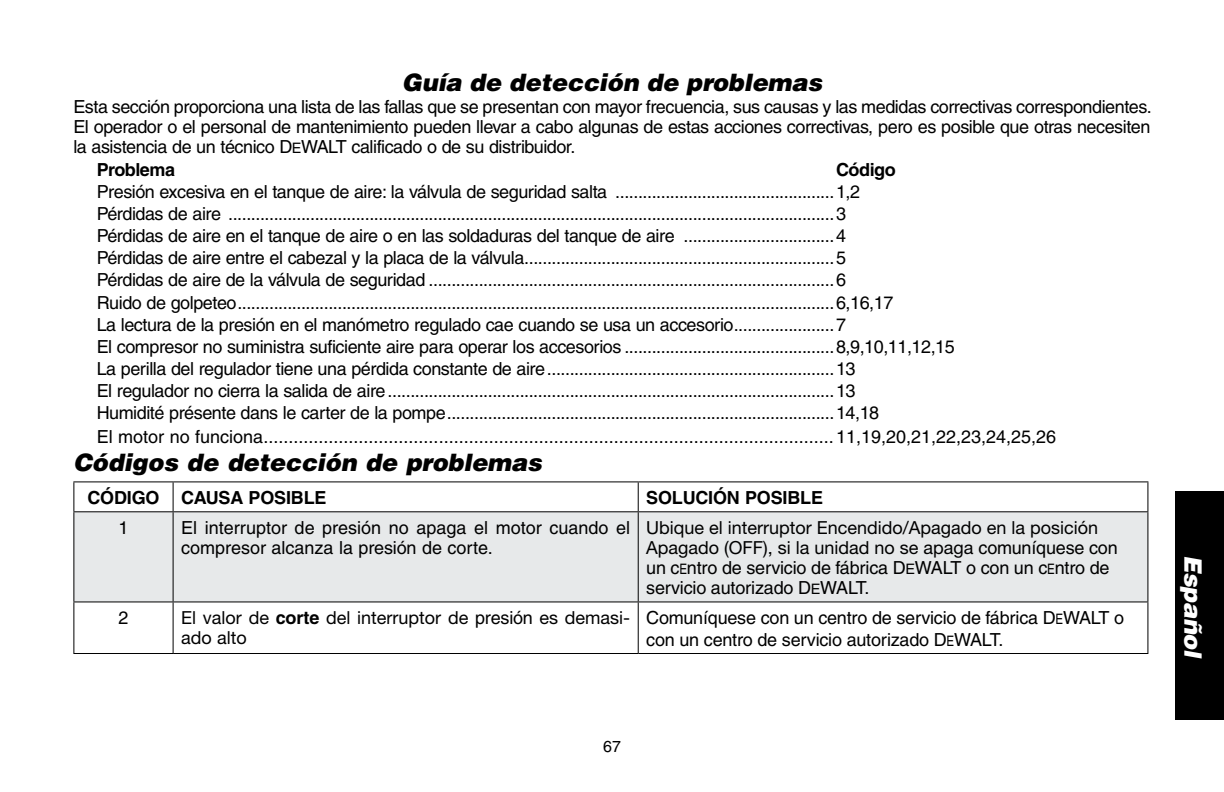
<style>
.page{position:relative;width:1224px;height:792px;background:#fff}
.page>*{position:absolute;margin:0;border:0;box-sizing:border-box;transform-origin:0 0}
.t1{font:italic 900 24px "Helvetica";letter-spacing:-.005em;color:#000}
.t2{font:italic 900 24px "Helvetica";color:#fff}
.t3{font:18px/22.4px "Helvetica";letter-spacing:-.025em;color:#000}
.t4{font:18px/20px "Helvetica Neue";color:#000}
.t5{font:18px/20px "Helvetica";color:#000}
.t6{font:700 18px "Helvetica";letter-spacing:-.01em;color:#000}
.t7{font:16px "Helvetica";color:#000}
.s1{font-size:14.4px}
.s2{font-family:"Helvetica"}
.s3{font-family:"Helvetica";font-weight:700}
</style>
<div class="page">
<div style="left:1176px;top:492px;width:48px;height:228px;background:#000"></div>
<div style="left:74px;top:512px;width:1073px;height:89px;background:#e7e9ea"></div>
<hr style="left:73px;top:481px;width:100px;height:1px;background:#000">
<svg style="left:73px;top:482px;width:1px;height:29px"></svg>
<hr style="left:173px;top:481px;width:465px;height:1px;background:#000">
<svg style="left:173px;top:482px;width:1px;height:29px"></svg>
<hr style="left:638px;top:481px;width:510px;height:1px;background:#000">
<svg style="left:638px;top:482px;width:1px;height:29px"></svg>
<svg style="left:1147px;top:482px;width:1px;height:29px"></svg>
<hr style="left:73px;top:511px;width:100px;height:1px;background:#000">
<hr style="left:73px;top:512px;width:1px;height:89px;background:#000">
<hr style="left:173px;top:511px;width:465px;height:1px;background:#000">
<hr style="left:173px;top:512px;width:1px;height:89px;background:#000">
<hr style="left:638px;top:511px;width:510px;height:1px;background:#000">
<hr style="left:638px;top:512px;width:1px;height:89px;background:#000">
<hr style="left:1147px;top:512px;width:1px;height:89px;background:#000">
<hr style="left:73px;top:601px;width:100px;height:1px;background:#000">
<hr style="left:73px;top:602px;width:1px;height:51px;background:#000">
<hr style="left:173px;top:601px;width:465px;height:1px;background:#000">
<hr style="left:173px;top:602px;width:1px;height:51px;background:#000">
<hr style="left:638px;top:601px;width:510px;height:1px;background:#000">
<hr style="left:638px;top:602px;width:1px;height:51px;background:#000">
<hr style="left:1147px;top:602px;width:1px;height:51px;background:#000">
<hr style="left:73px;top:653px;width:100px;height:1px;background:#000">
<hr style="left:173px;top:653px;width:465px;height:1px;background:#000">
<hr style="left:638px;top:653px;width:510px;height:1px;background:#000">
<h1 class="t1" style="left:402px;top:67px;width:422px">Guía de detección de problemas</h1>
<p class="t3" style="left:73px;top:97px;width:1080px;line-height:20px;text-align:justify">Esta sección proporciona una lista de las fallas que se presentan con mayor frecuencia, sus causas y las medidas correctivas correspondientes.<br>El operador o el personal de mantenimiento pueden llevar a cabo algunas de estas acciones correctivas, pero es posible que otras necesiten la asistencia de un técnico D<span class="s1">e</span>WALT calificado o de su distribuidor.</p>
<p class="t6" style="left:97px;top:158px;width:80px">Problema</p>
<p class="t6" style="left:836px;top:158px;width:61px">Código</p>
<p class="t3" style="left:97px;top:180px;width:961px">Presión excesiva en el tanque de aire: la válvula de seguridad salta ................................................1,2<br>Pérdidas de aire .....................................................................................................................................3<br>Pérdidas de aire en el tanque de aire o en las soldaduras del tanque de aire .................................4<br>Pérdidas de aire entre el cabezal y la placa de la válvula....................................................................5<br>Pérdidas de aire de la válvula de seguridad .........................................................................................6<br>Ruido de golpeteo...................................................................................................................................6,16,17<br>La lectura de la presión en el manómetro regulado cae cuando se usa un accesorio......................7<br>El compresor no suministra suficiente aire para operar los accesorios ..............................................8,9,10,11,12,15<br>La perilla del regulador tiene una pérdida constante de aire...............................................................13<br>El regulador no cierra la salida de aire..................................................................................................13<br>Humidité présente dans le carter de la pompe.....................................................................................14,18<br>El motor no funciona..................................................................................................................11,19,20,21,22,23,24,25,26</p>
<h1 class="t1" style="left:73px;top:447px;width:470px">Códigos de detección de problemas</h1>
<p class="t6" style="left:87px;top:486px;width:238px">Código causa posible</p>
<p class="t6" style="left:646px;top:486px;width:13px">SOLU</p>
<p class="t6" style="left:696px;top:486px;width:63px">CIÓN POS</p>
<p class="t6" style="left:783px;top:486px;width:42px">IBLE</p>
<p class="t3" style="left:118px;top:516px;width:12px">1</p>
<p class="t5" style="left:181px;top:517px;width:451px">El interruptor de presión no apaga el motor cuando el compresor alcanza la presión de corte.</p>
<p class="t4" style="left:646px;top:517px;width:473px">Ubique el interruptor Encendido/Apagado en la posición<br>Apagado (OFF), si la unidad no se apaga <span class="s2">comuníquese con</span></p>
<p class="t3" style="left:646px;top:558px;width:465px;line-height:20px">un c<span class="s1">e</span>ntro de servicio de fábrica D<span class="s1">e</span>WALT o con un c<span class="s1">e</span>ntro de servicio autorizado D<span class="s1">e</span>WALT.</p>
<p class="t3" style="left:118px;top:606px;width:10px">2</p>
<p class="t4" style="left:181px;top:607px;width:451px">El valor de <span class="s3">corte</span> del interruptor de <span class="s2">presión</span> es demasi&shy;ado alto</p>
<p class="t3" style="left:646px;top:607px;width:480px;line-height:21.6px">Comuníquese con un centro de servicio de fábrica D<span class="s1">e</span>WALT o con un centro de servicio autorizado D<span class="s1">e</span>WALT.</p>
<h1 class="t2" style="left:1209px;top:555px;width:106px;rotate:90deg">Español</h1>
<p class="t7" style="left:603px;top:738px;width:19px">67</p>
</div>
